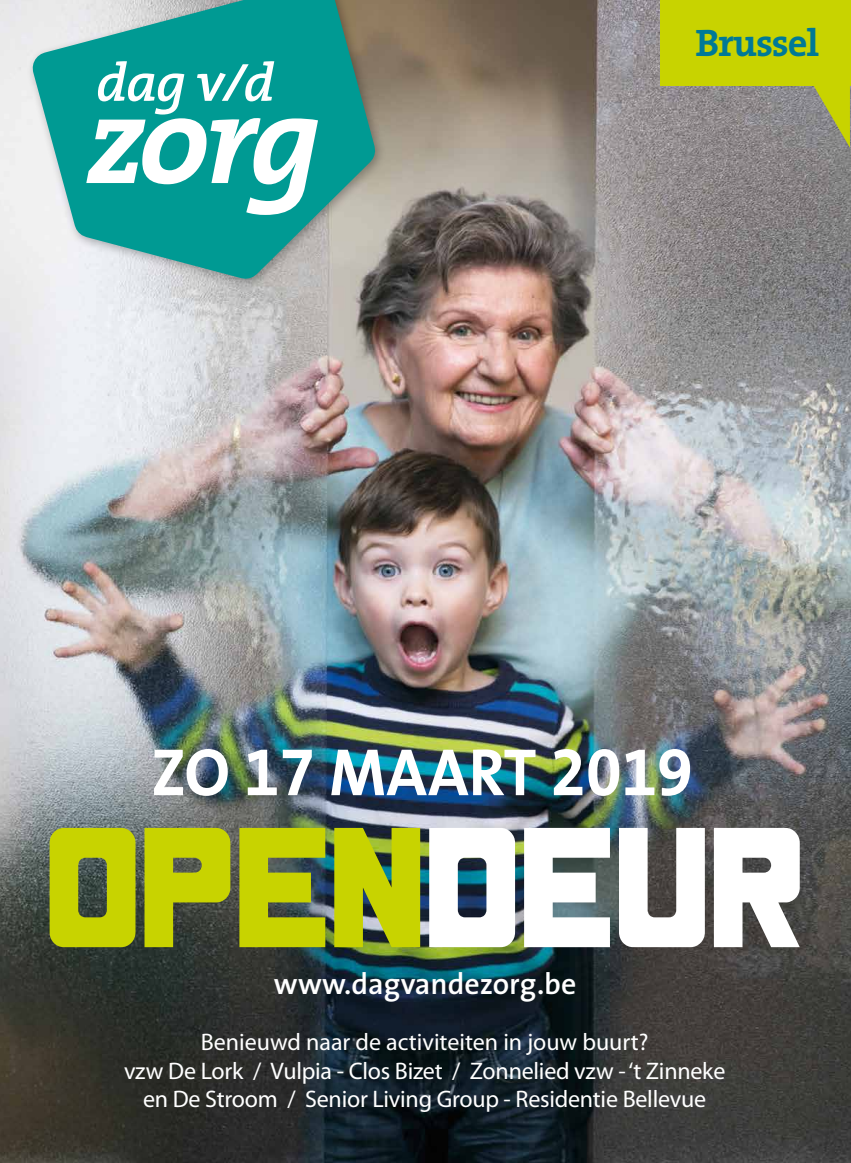
<style>
.page{position:relative;width:851px;height:1163px;background:#fff}
.page>*{position:absolute;margin:0;border:0;box-sizing:border-box;transform-origin:0 0}
.t1{font:700 67.3px "The Mix";color:#fff;scale:.96 1}
.t2{font:700 38.5px "The Serif";letter-spacing:-.03em;color:#007996}
.t3{font:600 30px "The Sans";color:#fff}
.t4{font:24px/28.8px "Myriad Pro";letter-spacing:-.01em;color:#fff;text-align:center}
.s1{font-family:"The Mix Bold Expert";font-weight:400}
</style>
<div class="page">
<img style="left:0;top:0;width:850px;height:1162px">
<svg style="left:429px;top:827px;width:370px;height:120px"></svg>
<svg style="left:50px;top:827px;width:370px;height:120px;background:#a3af15"></svg>
<svg style="left:9px;top:0;width:386px;height:308px;background:#77b5b0"></svg>
<svg style="left:86px;top:61px;width:232px;height:154px"></svg>
<svg style="left:806px;top:86px;width:43px;height:62px;background:#a1a554"></svg>
<div style="left:660px;top:0;width:190px;height:86px;background:#c8d300"></div>
<hr style="left:850px;top:0;width:1px;height:147px;background:#c8d300">
<h2 class="t2" style="left:695px;top:11px;width:125px">Brussel</h2>
<h1 class="t1" style="left:151px;top:716px;width:565px">ZO <span class="s1">17</span> MAART <span class="s1">2019</span></h1>
<p class="t3" style="left:274px;top:958px;width:304px">www.dagvandezorg.be</p>
<p class="t4" style="left:124px;top:1027px;width:602px">Benieuwd naar de activiteiten in jouw buurt?<br>vzw De Lork / Vulpia - Clos Bizet / Zonnelied vzw - ‘t Zinneke en De Stroom / Senior Living Group - Residentie Bellevue</p>
</div>
